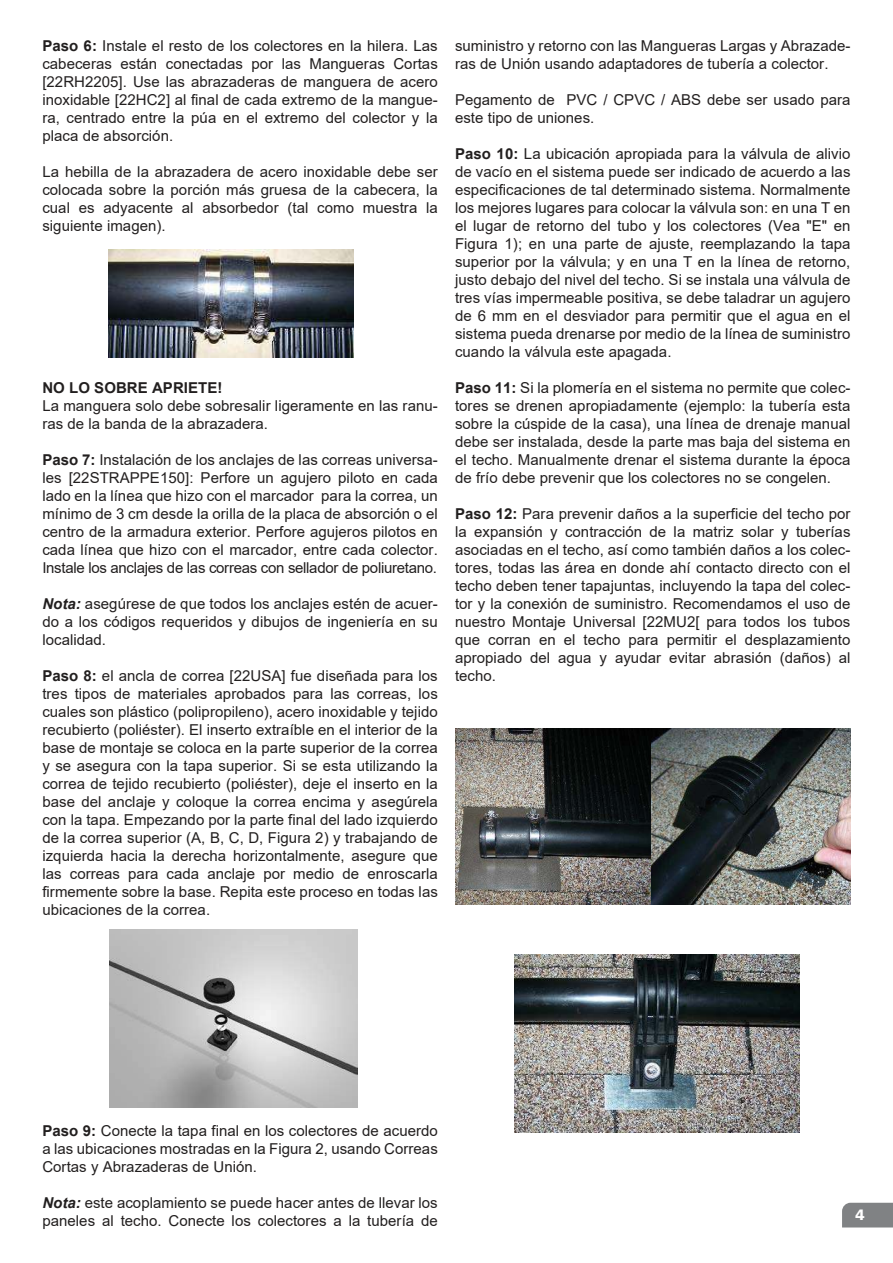
<style>
.page{position:relative;width:893px;height:1263px;background:#fff}
.page>*{position:absolute;margin:0;border:0;box-sizing:border-box;transform-origin:0 0}
.t1{font:15px/18px "Arial";letter-spacing:.005em;color:#221f1f;text-align:justify}
.t2{font:700 15px "Arial";letter-spacing:.005em;color:#221f1f}
.t3{font:900 15px "Frutiger LT Std";color:#fff}
.s1{font-weight:700}
.s2{font-weight:700;font-style:italic}
</style>
<div class="page">
<svg style="left:842px;top:1203px;width:51px;height:24px"></svg>
<img style="left:515px;top:954px;width:284px;height:179px">
<img style="left:110px;top:929px;width:247px;height:179px">
<img style="left:108px;top:250px;width:245px;height:108px">
<img style="left:651px;top:728px;width:199px;height:177px">
<img style="left:455px;top:728px;width:196px;height:177px">
<p class="t1" style="left:42px;top:38px;width:397px"><span class="s1">Paso 6:</span> Instale el resto de los colectores en la hilera. Las cabeceras están conectadas por las Mangueras Cortas [22RH2205]. Use las abrazaderas de manguera de acero inoxidable [22HC2] al final de cada extremo de la mangue&shy;ra, centrado entre la púa en el extremo del colector y la placa de absorción.</p>
<p class="t1" style="left:42px;top:164px;width:397px">La hebilla de la abrazadera de acero inoxidable debe ser colocada sobre la porción más gruesa de la cabecera, la cual es adyacente al absorbedor (tal como muestra la siguiente imagen).</p>
<p class="t2" style="left:42px;top:382px;width:182px">NO LO SOBRE APRIETE!</p>
<p class="t1" style="left:42px;top:398px;width:397px">La manguera solo debe sobresalir ligeramente en las ranu&shy;ras de la banda de la abrazadera.</p>
<p class="t1" style="left:42px;top:452px;width:397px"><span class="s1">Paso 7:</span> Instalación de los anclajes de las correas universa&shy;les [22STRAPPE150]: Perfore un agujero piloto en cada lado en la línea que hizo con el marcador para la correa, un mínimo de 3 cm desde la orilla de la placa de absorción o el centro de la armadura exterior. Perfore agujeros pilotos en cada línea que hizo con el marcador, entre cada colector.<br>Instale los anclajes de las correas con sellador de poliuretano.</p>
<p class="t1" style="left:42px;top:596px;width:397px"><span class="s2">Nota:</span> asegúrese de que todos los anclajes estén de acuer&shy;do a los códigos requeridos y dibujos de ingeniería en su localidad.</p>
<p class="t1" style="left:42px;top:668px;width:397px"><span class="s1">Paso 8:</span> el ancla de correa [22USA] fue diseñada para los tres tipos de materiales aprobados para las correas, los cuales son plástico (polipropileno), acero inoxidable y tejido recubierto (poliéster). El inserto extraíble en el interior de la base de montaje se coloca en la parte superior de la correa y se asegura con la tapa superior. Si se esta utilizando la correa de tejido recubierto (poliéster), deje el inserto en la base del anclaje y coloque la correa encima y asegúrela con la tapa. Empezando por la parte final del lado izquierdo de la correa superior (A, B, C, D, Figura 2) y trabajando de izquierda hacia la derecha horizontalmente, asegure que las correas para cada anclaje por medio de enroscarla firmemente sobre la base. Repita este proceso en todas las ubicaciones de la correa.</p>
<p class="t1" style="left:455px;top:38px;width:397px">suministro y retorno con las Mangueras Largas y Abrazade&shy;ras de Unión usando adaptadores de tubería a colector.</p>
<p class="t1" style="left:455px;top:92px;width:397px">Pegamento de PVC / CPVC / ABS debe ser usado para este tipo de uniones.</p>
<p class="t1" style="left:455px;top:146px;width:397px"><span class="s1">Paso 10:</span> La ubicación apropiada para la válvula de alivio de vacío en el sistema puede ser indicado de acuerdo a las especificaciones de tal determinado sistema. Normalmente los mejores lugares para colocar la válvula son: en una T en el lugar de retorno del tubo y los colectores (Vea "E" en Figura 1); en una parte de ajuste, reemplazando la tapa superior por la válvula; y en una T en la línea de retorno, justo debajo del nivel del techo. Si se instala una válvula de tres vías impermeable positiva, se debe taladrar un agujero de 6 mm en el desviador para permitir que el agua en el sistema pueda drenarse por medio de la línea de suministro cuando la válvula este apagada.</p>
<p class="t1" style="left:455px;top:380px;width:397px"><span class="s1">Paso 11:</span> Si la plomería en el sistema no permite que colec&shy;tores se drenen apropiadamente (ejemplo: la tubería esta sobre la cúspide de la casa), una línea de drenaje manual debe ser instalada, desde la parte mas baja del sistema en el techo. Manualmente drenar el sistema durante la época de frío debe prevenir que los colectores no se congelen.</p>
<p class="t1" style="left:455px;top:506px;width:397px"><span class="s1">Paso 12:</span> Para prevenir daños a la superficie del techo por la expansión y contracción de la matriz solar y tuberías asociadas en el techo, así como también daños a los colec&shy;tores, todas las área en donde ahí contacto directo con el techo deben tener tapajuntas, incluyendo la tapa del colec&shy;tor y la conexión de suministro. Recomendamos el uso de nuestro Montaje Universal [22MU2[ para todos los tubos que corran en el techo para permitir el desplazamiento apropiado del agua y ayudar evitar abrasión (daños) al techo.</p>
<p class="t1" style="left:42px;top:1123px;width:397px"><span class="s1">Paso 9:</span> Conecte la tapa final en los colectores de acuerdo a las ubicaciones mostradas en la Figura 2, usando Correas Cortas y Abrazaderas de Unión.</p>
<p class="t1" style="left:42px;top:1195px;width:397px"><span class="s2">Nota:</span> este acoplamiento se puede hacer antes de llevar los paneles al techo. Conecte los colectores a la tubería de</p>
<p class="t3" style="left:856px;top:1206px;width:11px">4</p>
</div>
